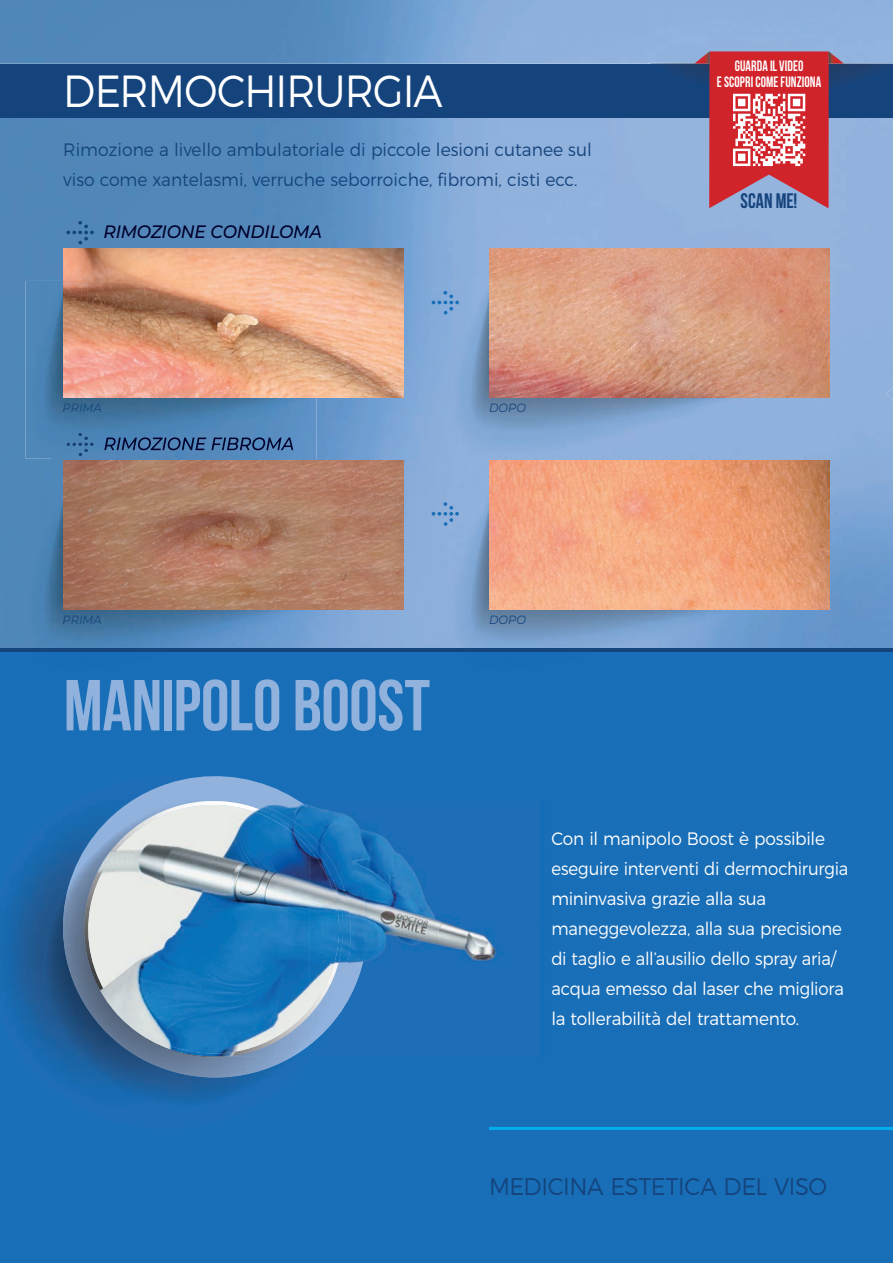
<style>
.page{position:relative;width:893px;height:1263px;background:#fff}
.page>*{position:absolute;margin:0;border:0;box-sizing:border-box;transform-origin:0 0}
.t1{font:700 72px "Bebas Neue";letter-spacing:-.005em;color:#91b2dd}
.t2{font:300 45px "Montserrat";letter-spacing:-.025em;color:#fff;scale:.9 1}
.t3{font:300 24px "Montserrat";letter-spacing:-.015em;color:#15447d;scale:.95 1}
.t4{font:700 21px "Bebas Neue";letter-spacing:.005em;color:#15447d;scale:.95 1}
.t5{font:300 18px/30px "Montserrat";letter-spacing:-.015em;color:#fff;scale:.94 1}
.t6{font:300 18px/30px "Montserrat";color:#15447d;scale:.95 1}
.t7{font:italic 500 18px "Montserrat";letter-spacing:-.01em;color:#00002b;scale:.95 1}
.t8{font:700 15px/16.5px "Bebas Neue";letter-spacing:.005em;color:#fff;text-align:center;scale:.9 1}
.t9{font:italic 12px "Montserrat";letter-spacing:.005em;color:#15447d;scale:.95 1}
</style>
<div class="page">
<img style="left:0;top:0;width:840px;height:299px">
<img style="left:840px;top:0;width:53px;height:648px">
<div style="left:0;top:299px;width:52px;height:349px;background:#4e87b8"></div>
<img style="left:315px;top:299px;width:157px;height:349px">
<img style="left:736px;top:299px;width:105px;height:349px">
<img style="left:52px;top:458px;width:263px;height:34px">
<div style="left:0;top:64px;width:893px;height:53px;background:#15447d"></div>
<div style="left:0;top:651px;width:893px;height:612px;background:#186eb7"></div>
<img style="left:6px;top:857px;width:203px;height:244px">
<svg style="left:41px;top:776px;width:230px;height:323px"></svg>
<img style="left:32px;top:890px;width:156px;height:211px">
<img style="left:58px;top:798px;width:213px;height:279px">
<svg style="left:70px;top:787px;width:229px;height:284px"></svg>
<img style="left:380px;top:835px;width:123px;height:127px">
<img style="left:320px;top:809px;width:60px;height:227px">
<img style="left:317px;top:808px;width:9px;height:41px">
<img style="left:320px;top:903px;width:36px;height:127px">
<img style="left:310px;top:1016px;width:10px;height:29px">
<img style="left:110px;top:801px;width:207px;height:48px">
<img style="left:310px;top:852px;width:44px;height:164px">
<img style="left:118px;top:1053px;width:181px;height:3px">
<img style="left:70px;top:805px;width:240px;height:248px">
<img style="left:309px;top:849px;width:41px;height:161px">
<hr style="left:0;top:648px;width:893px;height:3px;background:#15447d">
<hr style="left:489px;top:1127px;width:404px;height:3px;background:#00aeef">
<svg style="left:886px;top:387px;width:7px;height:13px"></svg>
<svg style="left:66px;top:221px;width:28px;height:23px"></svg>
<img style="left:25px;top:281px;width:292px;height:177px">
<svg style="left:66px;top:433px;width:28px;height:23px"></svg>
<img style="left:104px;top:437px;width:189px;height:13px">
<img style="left:25px;top:492px;width:292px;height:160px">
<img style="left:452px;top:281px;width:291px;height:177px">
<img style="left:452px;top:492px;width:291px;height:160px">
<svg style="left:432px;top:291px;width:27px;height:23px"></svg>
<svg style="left:432px;top:502px;width:27px;height:24px"></svg>
<img style="left:64px;top:249px;width:340px;height:149px">
<img style="left:64px;top:460px;width:340px;height:149px">
<img style="left:489px;top:249px;width:340px;height:149px">
<img style="left:489px;top:460px;width:340px;height:149px">
<img style="left:648px;top:63px;width:245px;height:1px">
<img style="left:669px;top:64px;width:214px;height:14px">
<svg style="left:694px;top:51px;width:150px;height:157px;background:#bb6273"></svg>
<h2 class="t2" style="left:63px;top:56px;width:423px">DERMOCHIRURGIA</h2>
<p class="t6" style="left:63px;top:133px;width:558px">Rimozione a livello ambulatoriale di piccole lesioni cutanee sul viso come xantelasmi, verruche seborroiche, fibromi, cisti ecc.</p>
<p class="t7" style="left:103px;top:219px;width:232px">RIMOZIONE CONDILOMA</p>
<p class="t9" style="left:63px;top:400px;width:43px">PRIMA</p>
<p class="t9" style="left:489px;top:400px;width:41px">DOPO</p>
<p class="t9" style="left:63px;top:611px;width:43px">PRIMA</p>
<h1 class="t1" style="left:64px;top:666px;width:368px">MANIPOLO BOOST</h1>
<p class="t9" style="left:489px;top:611px;width:41px">DOPO</p>
<p class="t8" style="left:717px;top:57px;width:117px">GUARDA IL VIDEO<br>E SCOPRI COME FUNZIONA</p>
<p class="t4" style="left:740px;top:190px;width:61px">SCAN ME!</p>
<p class="t5" style="left:551px;top:822px;width:317px">Con il manipolo Boost è possibile eseguire interventi di dermochirurgia mininvasiva grazie alla sua maneggevolezza, alla sua precisione di taglio e all’ausilio dello spray aria/ acqua emesso dal laser che migliora la tollerabilità del trattamento.</p>
<h3 class="t3" style="left:489px;top:1167px;width:357px">MEDICINA ESTETICA DEL VISO</h3>
</div>
